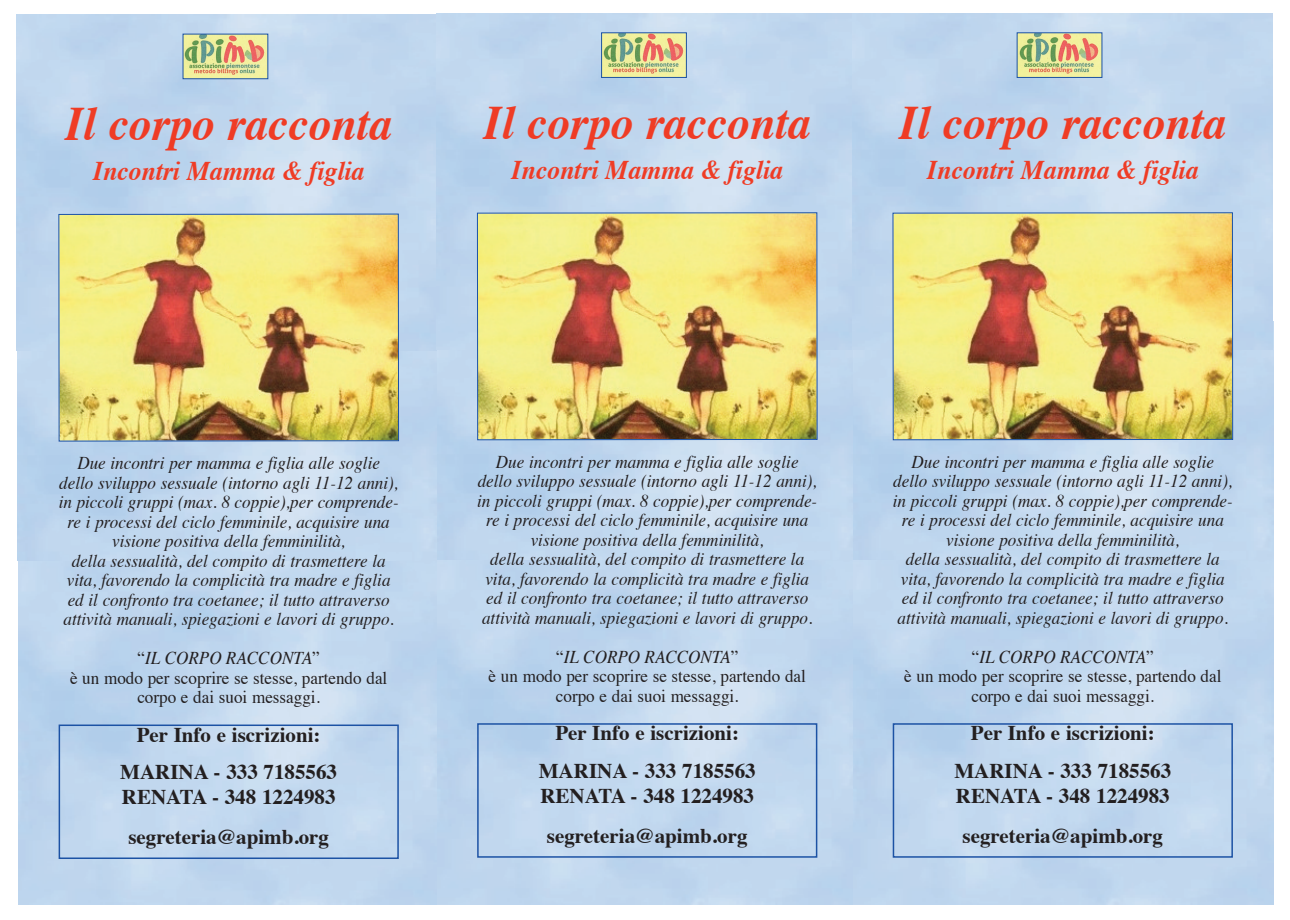
<style>
.page{position:relative;width:1290px;height:920px;background:#fff}
.page>*{position:absolute;margin:0;border:0;box-sizing:border-box;transform-origin:0 0}
.t1{font:italic 700 48px "Times";color:#ef3c25;scale:.95 1}
.t2{font:italic 700 27px "Times";color:#ef3c25;scale:.95 1}
.t3{font:700 21px/37.2px "Times";color:#231f20;text-align:center}
.t4{font:italic 18px/19.5px "Times";color:#231f20;text-align:center;scale:.95 1}
.t5{font:18px/19.5px "Times";color:#231f20;text-align:center;scale:.95 1}
.s1{font-style:italic}
</style>
<div class="page">
<img style="left:18px;top:350px;width:420px;height:211px">
<img style="left:60px;top:216px;width:337px;height:223px">
<div style="left:58px;top:214px;width:341px;height:227px;border:1px solid #1c52a4"></div>
<img style="left:185px;top:36px;width:81px;height:41px">
<div style="left:183px;top:34px;width:85px;height:45px;border:1px solid #1c52a4"></div>
<div style="left:59px;top:724px;width:340px;height:135px;border:2px solid #1c52a4"></div>
<img style="left:438px;top:349px;width:415px;height:211px">
<svg style="left:437px;top:14px;width:415px;height:335px;background:#bfd6ee"></svg>
<svg style="left:438px;top:560px;width:415px;height:345px;background:#c0d6ee"></svg>
<img style="left:479px;top:214px;width:336px;height:224px">
<div style="left:477px;top:212px;width:340px;height:228px;border:1px solid #1c52a4"></div>
<img style="left:603px;top:34px;width:82px;height:42px">
<div style="left:601px;top:32px;width:86px;height:46px;border:1px solid #1c52a4"></div>
<div style="left:477px;top:723px;width:340px;height:135px;border:2px solid #1c52a4"></div>
<img style="left:894px;top:214px;width:337px;height:224px">
<div style="left:892px;top:212px;width:341px;height:228px;border:1px solid #1c52a4"></div>
<img style="left:1019px;top:34px;width:81px;height:42px">
<div style="left:1017px;top:32px;width:85px;height:46px;border:1px solid #1c52a4"></div>
<div style="left:893px;top:723px;width:340px;height:135px;border:2px solid #1c52a4"></div>
<h1 class="t1" style="left:65px;top:104px;width:345px">Il corpo racconta</h1>
<h2 class="t2" style="left:93px;top:160px;width:287px">Incontri Mamma &amp; figlia</h2>
<h1 class="t1" style="left:484px;top:103px;width:345px">Il corpo racconta</h1>
<h2 class="t2" style="left:512px;top:159px;width:287px">Incontri Mamma &amp; figlia</h2>
<h1 class="t1" style="left:899px;top:103px;width:345px">Il corpo racconta</h1>
<h2 class="t2" style="left:927px;top:159px;width:287px">Incontri Mamma &amp; figlia</h2>
<p class="t4" style="left:59px;top:455px;width:359px">Due incontri per mamma e figlia alle soglie dello sviluppo sessuale (intorno agli 11-12 anni), in piccoli gruppi (max. 8 coppie),per comprende&shy;re i processi del ciclo femminile, acquisire una visione positiva della femminilità,<br>della sessualità, del compito di trasmettere la vita, favorendo la complicità tra madre e figlia ed il confronto tra coetanee; il tutto attraverso attività manuali, spiegazioni e lavori di gruppo.</p>
<p class="t5" style="left:70px;top:650px;width:336px">“<span class="s1">IL CORPO RACCONTA</span>”<br>è un modo per scoprire se stesse, partendo dal corpo e dai suoi messaggi.</p>
<p class="t3" style="left:120px;top:718px;width:218px">Per Info e iscrizioni:<br>MARINA - 333 7185563</p>
<p class="t3" style="left:122px;top:779px;width:215px;line-height:40.2px">RENATA - 348 1224983 segreteria@apimb.org</p>
<p class="t4" style="left:477px;top:454px;width:359px">Due incontri per mamma e figlia alle soglie dello sviluppo sessuale (intorno agli 11-12 anni), in piccoli gruppi (max. 8 coppie),per comprende&shy;re i processi del ciclo femminile, acquisire una visione positiva della femminilità,<br>della sessualità, del compito di trasmettere la vita, favorendo la complicità tra madre e figlia ed il confronto tra coetanee; il tutto attraverso attività manuali, spiegazioni e lavori di gruppo.</p>
<p class="t5" style="left:489px;top:649px;width:336px">“<span class="s1">IL CORPO RACCONTA</span>”<br>è un modo per scoprire se stesse, partendo dal corpo e dai suoi messaggi.</p>
<p class="t3" style="left:539px;top:717px;width:218px">Per Info e iscrizioni:<br>MARINA - 333 7185563</p>
<p class="t3" style="left:540px;top:777px;width:215px;line-height:40.2px">RENATA - 348 1224983 segreteria@apimb.org</p>
<p class="t4" style="left:893px;top:454px;width:359px">Due incontri per mamma e figlia alle soglie dello sviluppo sessuale (intorno agli 11-12 anni), in piccoli gruppi (max. 8 coppie),per comprende&shy;re i processi del ciclo femminile, acquisire una visione positiva della femminilità,<br>della sessualità, del compito di trasmettere la vita, favorendo la complicità tra madre e figlia ed il confronto tra coetanee; il tutto attraverso attività manuali, spiegazioni e lavori di gruppo.</p>
<p class="t5" style="left:904px;top:649px;width:336px">“<span class="s1">IL CORPO RACCONTA</span>”<br>è un modo per scoprire se stesse, partendo dal corpo e dai suoi messaggi.</p>
<p class="t3" style="left:954px;top:717px;width:218px">Per Info e iscrizioni:<br>MARINA - 333 7185563</p>
<p class="t3" style="left:956px;top:777px;width:215px;line-height:40.2px">RENATA - 348 1224983 segreteria@apimb.org</p>
</div>
